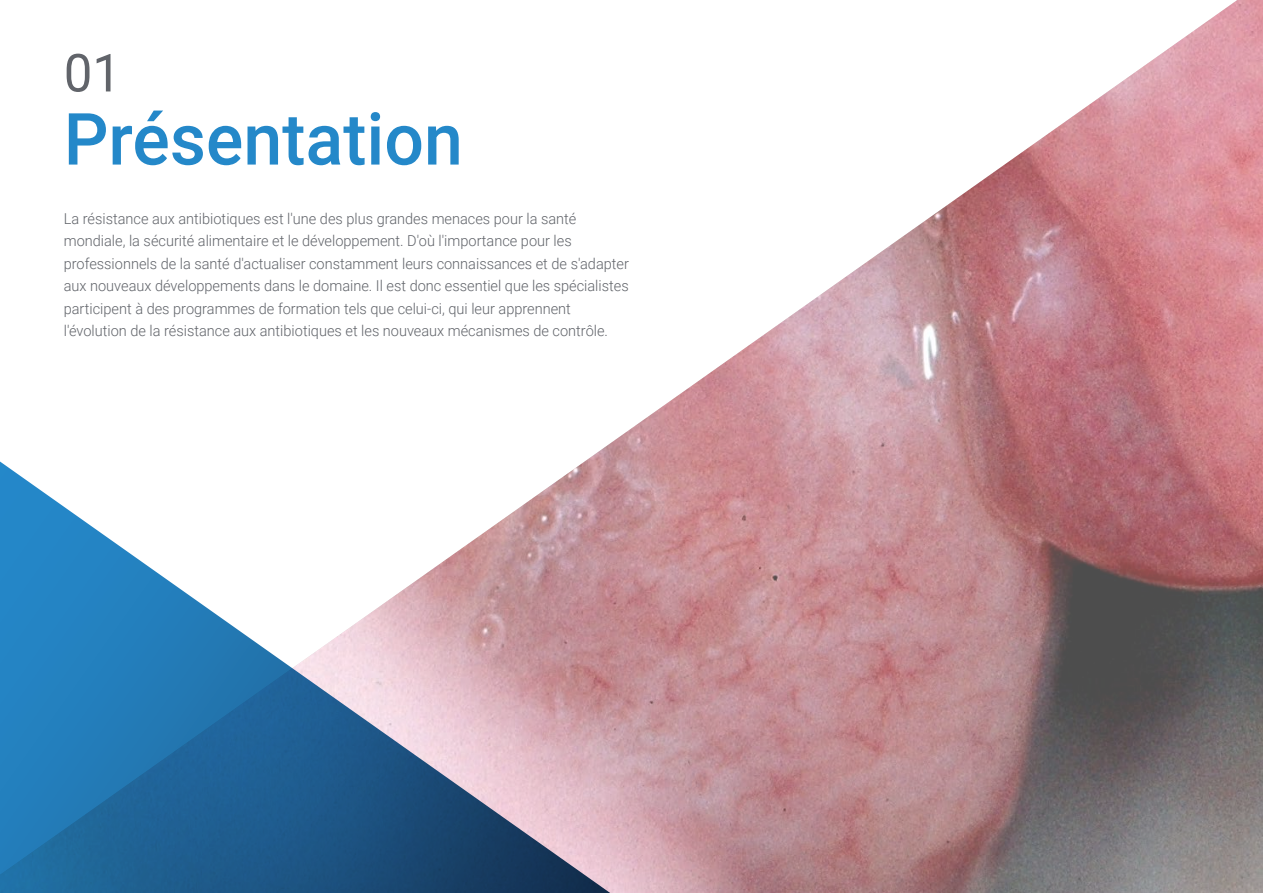
<style>
.page{position:relative;width:1263px;height:893px;background:#fff}
.page>*{position:absolute;margin:0;border:0;box-sizing:border-box;transform-origin:0 0}
.t1{font:500 72px "Roboto";color:#2488c9}
.t2{font:52.5px "Roboto";color:#61646a}
.t3{font:300 15px/22.5px "Roboto";color:#61646a}
</style>
<div class="page">
<img style="left:607px;top:0;width:656px;height:893px">
<svg style="left:0;top:446px;width:640px;height:447px"></svg>
<h2 class="t2" style="left:64px;top:36px;width:59px">01</h2>
<h1 class="t1" style="left:64px;top:89px;width:401px">Présentation</h1>
<p class="t3" style="left:64px;top:207px;width:567px">La résistance aux antibiotiques est l'une des plus grandes menaces pour la santé mondiale, la sécurité alimentaire et le développement. D'où l'importance pour les professionnels de la santé d'actualiser constamment leurs connaissances et de s'adapter aux nouveaux développements dans le domaine. Il est donc essentiel que les spécialistes participent à des programmes de formation tels que celui-ci, qui leur apprennent l'évolution de la résistance aux antibiotiques et les nouveaux mécanismes de contrôle.</p>
</div>
